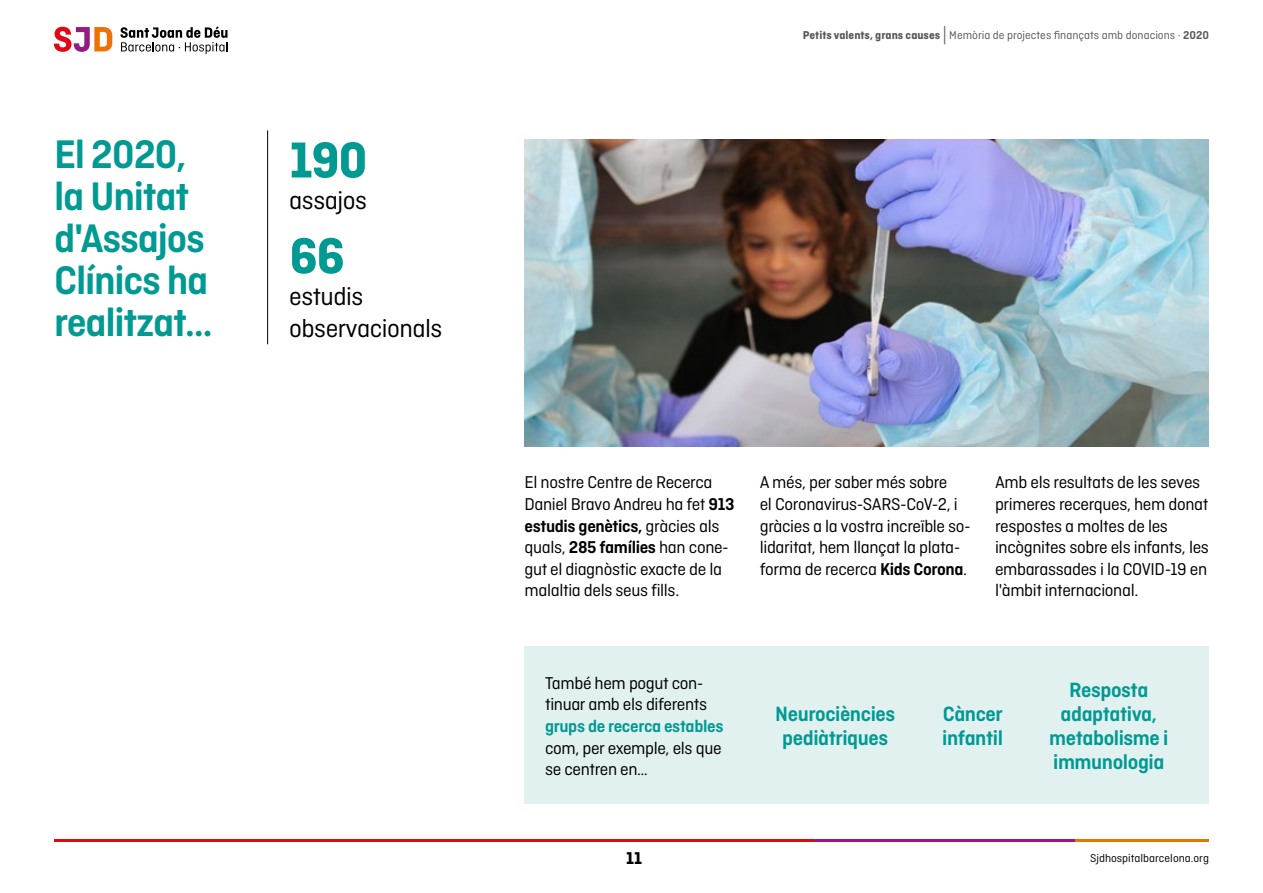
<style>
.page{position:relative;width:1263px;height:893px;background:#fff}
.page>*{position:absolute;margin:0;border:0;box-sizing:border-box;transform-origin:0 0}
.t1{font:700 53.25px "Ciutadella";color:#009a93}
.t2{font:600 42px/42px "Ciutadella";letter-spacing:-.03em;color:#009a93}
.t3{font:26.55px/32px "Ciutadella";letter-spacing:-.02em;color:#000}
.t4{font:600 21.75px/24px "Ciutadella";letter-spacing:-.02em;color:#009a93;text-align:center}
.t5{font:18px/21.6px "Ciutadella";letter-spacing:-.02em;color:#000}
.t6{font:600 18px "Ciutadella";letter-spacing:-.02em;color:#009a93}
.t7{font:700 18px "Ciutadella";color:#000}
.t8{font:12px "Ciutadella";color:#575756}
.t9{font:12px "Ciutadella";color:#000}
.s1{font-weight:700}
.s2{font-weight:300;font-size:21px}
.s3{font-weight:600}
</style>
<div class="page">
<hr style="left:1075px;top:839px;width:134px;height:3px;background:#ee7203">
<hr style="left:813px;top:839px;width:262px;height:3px;background:#951b81">
<hr style="left:54px;top:839px;width:759px;height:3px;background:#e30613">
<svg style="left:120px;top:26px;width:107px;height:28px"></svg>
<svg style="left:54px;top:27px;width:58px;height:25px"></svg>
<hr style="left:267px;top:130px;width:1px;height:214px;background:#000">
<img style="left:524px;top:139px;width:685px;height:307px">
<div style="left:524px;top:646px;width:685px;height:158px;background:#e0f1f0"></div>
<h2 class="t2" style="left:54px;top:133px;width:160px">El 2020, la Unitat d'Assajos<br>Clínics ha realitzat…</h2>
<h1 class="t1" style="left:289px;top:129px;width:80px">190</h1>
<h3 class="t3" style="left:289px;top:185px;width:79px">assajos</h3>
<h1 class="t1" style="left:289px;top:225px;width:57px">66</h1>
<h3 class="t3" style="left:289px;top:280px;width:155px">estudis observacionals</h3>
<p class="t8" style="left:803px;top:29px;width:408px"><span class="s1">Petits valents, grans causes</span> <span class="s2">|</span> Memòria de projectes finançats amb donacions · <span class="s3">2020</span></p>
<p class="t5" style="left:524px;top:472px;width:212px">El nostre Centre de Recerca<br>Daniel Bravo Andreu ha fet <span class="s3">913 estudis genètics,</span> gràcies als quals, <span class="s3">285 famílies</span> han cone&shy;gut el diagnòstic exacte de la malaltia dels seus fills.</p>
<p class="t5" style="left:760px;top:472px;width:213px">A més, per saber més sobre<br>el Coronavirus-SARS-CoV-2, i gràcies a la vostra increïble so&shy;lidaritat, hem llançat la plata&shy;forma de recerca <span class="s3">Kids Corona</span>.</p>
<p class="t5" style="left:995px;top:472px;width:215px">Amb els resultats de les seves primeres recerques, hem donat respostes a moltes de les incògnites sobre els infants, les embarassades i la COVID-19 en l'àmbit internacional.</p>
<p class="t5" style="left:545px;top:672px;width:164px">També hem pogut con&shy;tinuar amb els diferents</p>
<p class="t6" style="left:545px;top:716px;width:180px">grups de recerca estables</p>
<p class="t5" style="left:545px;top:737px;width:178px">com, per exemple, els que se centren en…</p>
<p class="t7" style="left:626px;top:847px;width:17px">11</p>
<p class="t4" style="left:775px;top:702px;width:121px">Neurociències pediàtriques</p>
<p class="t4" style="left:942px;top:702px;width:62px;text-align:left">Càncer infantil</p>
<p class="t4" style="left:1049px;top:678px;width:120px">Resposta adaptativa, metabolisme i immunologia</p>
<p class="t9" style="left:1090px;top:851px;width:120px">Sjdhospitalbarcelona.org</p>
</div>
